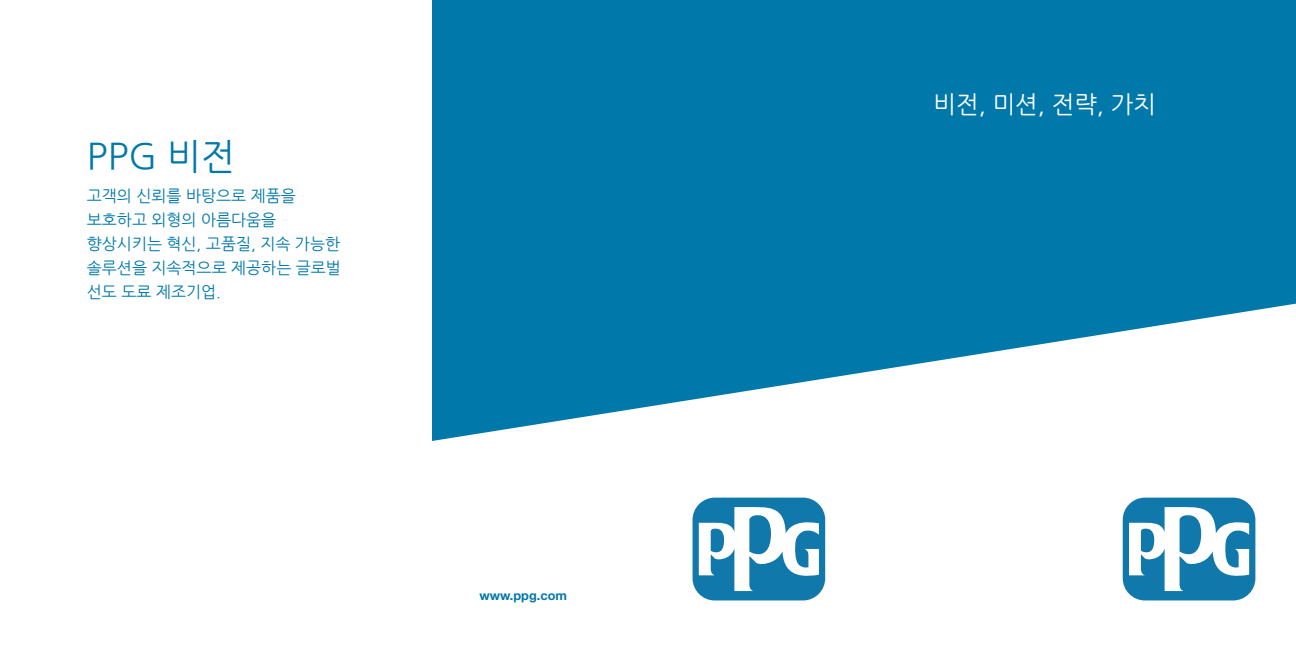
<style>
.page{position:relative;width:1296px;height:648px;background:#fff}
.page>*{position:absolute;margin:0;border:0;box-sizing:border-box;transform-origin:0 0}
.headings{font:36px "Nanum Gothic";color:#0078aa}
.headings-2{font:24px "Nanum Gothic";color:#fff}
.blue_text{font:16px/24px "Nanum Gothic";color:#0078aa}
.t1{font:700 12.7px "Helvetica Neue LT Std";color:#0078aa}
</style>
<div class="page">
<svg style="left:432px;top:0;width:864px;height:441px;fill:#0078aa"></svg>
<div style="left:1123px;top:498px;width:132px;height:102px;background:#1078aa;border-radius:22px"></div>
<svg style="left:1129px;top:507px;width:120px;height:84px"></svg>
<div style="left:693px;top:498px;width:132px;height:102px;background:#1078aa;border-radius:22px"></div>
<svg style="left:699px;top:507px;width:120px;height:84px"></svg>
<p class="headings" style="left:87px;top:139px;width:149px">PPG 비전</p>
<p class="blue_text" style="left:87px;top:184px;width:256px">고객의 신뢰를 바탕으로 제품을 보호하고 외형의 아름다움을 향상시키는 혁신, 고품질, 지속 가능한 솔루션을 지속적으로 제공하는 글로벌 선도 도료 제조기업.</p>
<p class="t1" style="left:480px;top:588px;width:89px">www.ppg.com</p>
<p class="headings-2" style="left:934px;top:92px;width:224px">비전, 미션, 전략, 가치</p>
</div>
